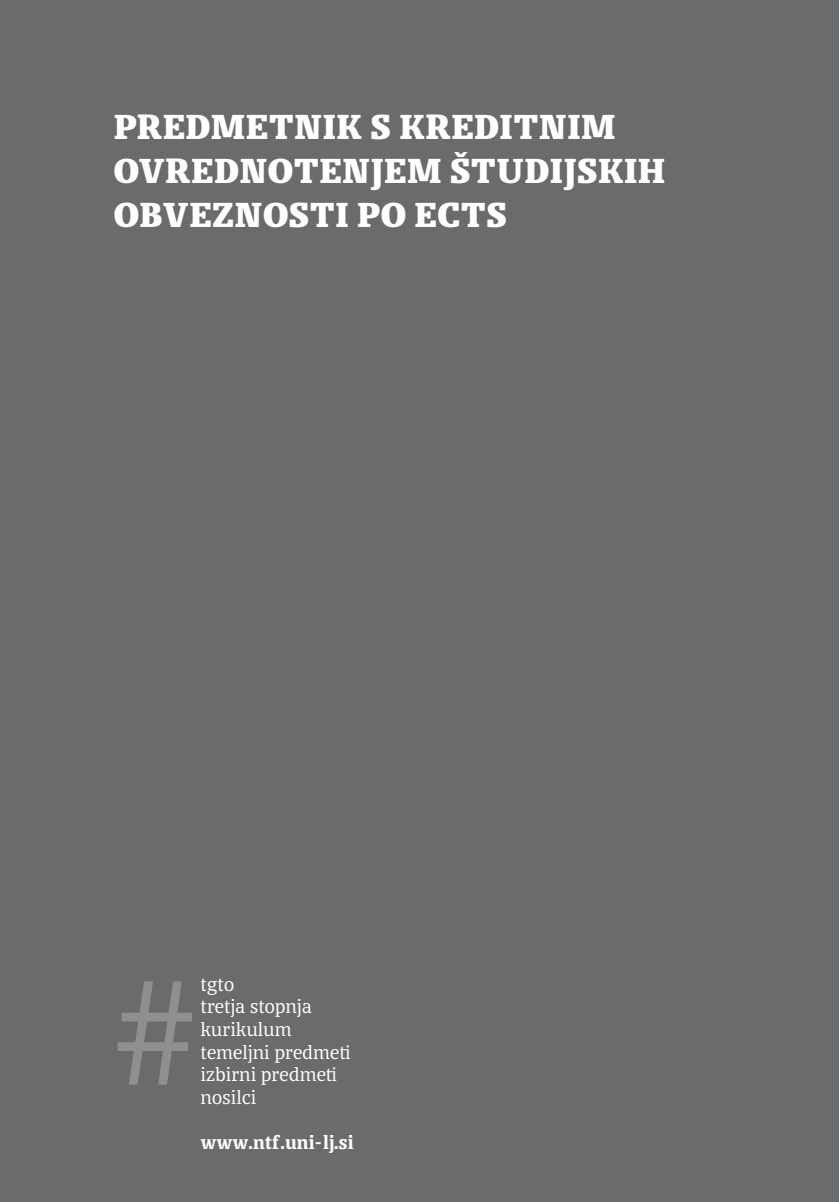
<style>
.page{position:relative;width:840px;height:1202px;background:#fff}
.page>*{position:absolute;margin:0;border:0;box-sizing:border-box;transform-origin:0 0}
.t1{font:300 148px "Helvetica";color:#fff}
.t2{font:800 36px/44px "general";letter-spacing:.01em;color:#fff}
.t3{font:20px/22.6px "general";color:#fff}
.t4{font:700 20px "general";color:#fff}
</style>
<div class="page">
<div style="left:0;top:0;width:838px;height:1202px;background:#696b6d"></div>
<h2 class="t2" style="left:114px;top:108px;width:553px">PREDMETNIK S KREDITNIM<br>OVREDNOTENJEM ŠTUDIJSKIH<br>OBVEZNOSTI PO ECTS</h2>
<h1 class="t1" style="left:113px;top:906px;width:84px">#</h1>
<p class="t3" style="left:200px;top:974px;width:152px">tgto<br>tretja stopnja kurikulum temeljni predmeti izbirni predmeti nosilci</p>
<p class="t4" style="left:200px;top:1131px;width:155px">www.ntf.uni-lj.si</p>
</div>
